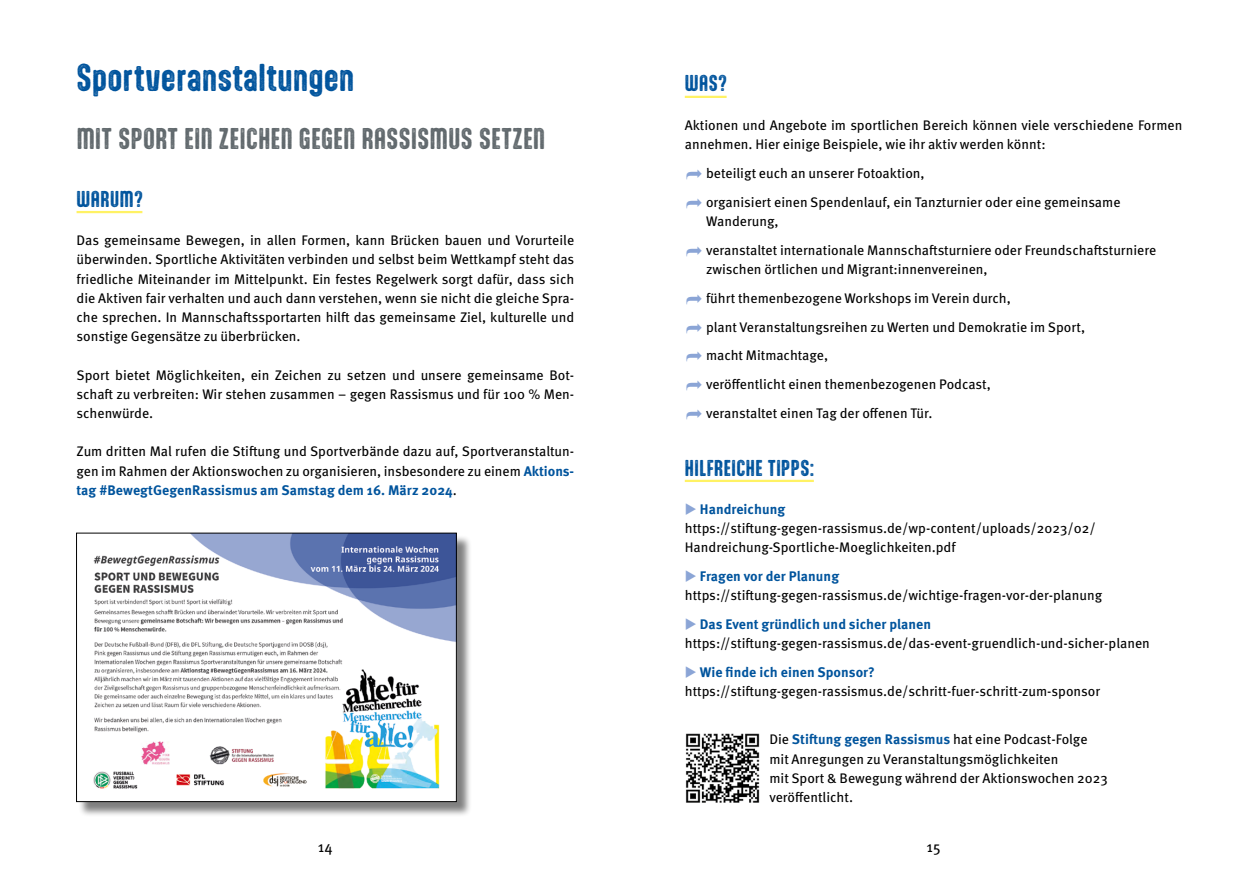
<style>
.page{position:relative;width:1259px;height:893px;background:#fff}
.page>*{position:absolute;margin:0;border:0;box-sizing:border-box;transform-origin:0 0}
._01_Head_1_Aptly_22{font:33px "Aptly Rust";letter-spacing:.01em;color:#00549d}
._01_Head_2_Aptly_17_GR{font:25.5px "Aptly Rust";letter-spacing:.02em;color:#61696d}
._01_Head_3_Aptly_14{font:19.5px "Aptly Rust";letter-spacing:.025em;color:#00549d}
._01_Meta_Book_95{font:15px "Meta Pro";color:#000}
._01_Meta_Book_95-2{font:13.8px/19.2px "Meta Pro";color:#000}
.s1{font-weight:700;color:#00549d}
.s2{color:#8ba5d6}
</style>
<div class="page">
<div style="left:78px;top:534px;width:393px;height:283px;background:#000;opacity:.5"></div>
<img style="left:78px;top:535px;width:377px;height:265px">
<div style="left:76px;top:533px;width:381px;height:269px;border:1px solid #000"></div>
<hr style="left:685px;top:96px;width:41px;height:2px;background:#fff264">
<hr style="left:685px;top:480px;width:129px;height:2px;background:#fff264">
<hr style="left:77px;top:211px;width:65px;height:2px;background:#fff264">
<img style="left:685px;top:733px;width:75px;height:70px">
<p class="_01_Head_1_Aptly_22" style="left:77px;top:57px;width:279px">Sportveranstaltungen</p>
<p class="_01_Head_2_Aptly_17_GR" style="left:77px;top:123px;width:470px">MIT SPORT EIN ZEICHEN GEGEN RASSISMUS SETZEN</p>
<p class="_01_Head_3_Aptly_14" style="left:77px;top:187px;width:68px">WARUM?</p>
<p class="_01_Meta_Book_95-2" style="left:77px;top:230px;width:499px;text-align:justify">Das gemeinsame Bewegen, in allen Formen, kann Brücken bauen und Vorurteile überwinden. Sportliche Aktivitäten verbinden und selbst beim Wettkampf steht das friedliche Miteinander im Mittelpunkt. Ein festes Regelwerk sorgt dafür, dass sich die Aktiven fair verhalten und auch dann verstehen, wenn sie nicht die gleiche Spra&shy;che sprechen. In Mannschaftssportarten hilft das gemeinsame Ziel, kulturelle und sonstige Gegensätze zu überbrücken.</p>
<p class="_01_Meta_Book_95-2" style="left:77px;top:364px;width:499px;text-align:justify">Sport bietet Möglichkeiten, ein Zeichen zu setzen und unsere gemeinsame Bot&shy;schaft zu verbreiten: Wir stehen zusammen – gegen Rassismus und für 100 % Men&shy;schenwürde.</p>
<p class="_01_Meta_Book_95-2" style="left:77px;top:441px;width:499px;text-align:justify">Zum dritten Mal rufen die Stiftung und Sportverbände dazu auf, Sportveranstaltun&shy;gen im Rahmen der Aktionswochen zu organisieren, insbesondere zu einem <span class="s1">Aktions&shy;tag #BewegtGegenRassismus am Samstag dem 16. März 2024</span>.</p>
<p class="_01_Head_3_Aptly_14" style="left:685px;top:71px;width:44px">WAS?</p>
<p class="_01_Meta_Book_95-2" style="left:685px;top:115px;width:499px">Aktionen und Angebote im sportlichen Bereich können viele verschiedene Formen annehmen. Hier einige Beispiele, wie ihr aktiv werden könnt:</p>
<p class="_01_Meta_Book_95-2" style="left:706px;top:163px;width:220px">beteiligt euch an unserer Fotoaktion,</p>
<p class="_01_Meta_Book_95-2" style="left:706px;top:191px;width:416px">organisiert einen Spendenlauf, ein Tanzturnier oder eine gemeinsame<br>Wanderung,</p>
<p class="_01_Meta_Book_95-2" style="left:706px;top:239px;width:452px">veranstaltet internationale Mannschaftsturniere oder Freundschaftsturniere zwischen örtlichen und Migrant:innenvereinen,</p>
<p class="_01_Meta_Book_95-2" style="left:706px;top:287px;width:306px">führt themenbezogene Workshops im Verein durch,</p>
<p class="_01_Meta_Book_95-2" style="left:706px;top:316px;width:381px">plant Veranstaltungsreihen zu Werten und Demokratie im Sport,</p>
<p class="_01_Meta_Book_95-2" style="left:706px;top:345px;width:124px">macht Mitmachtage,</p>
<p class="_01_Meta_Book_95-2" style="left:706px;top:374px;width:286px">veröffentlicht einen themenbezogenen Podcast,</p>
<p class="_01_Meta_Book_95-2" style="left:706px;top:403px;width:228px">veranstaltet einen Tag der offenen Tür.</p>
<p class="_01_Head_3_Aptly_14" style="left:685px;top:455px;width:131px">HILFREICHE TIPPS:</p>
<p class="_01_Meta_Book_95-2" style="left:685px;top:499px;width:412px"><span class="s2">◆</span> <span class="s1">Handreichung </span>https://stiftung-gegen-rassismus.de/wp-content/uploads/2023/02/<br>Handreichung-Sportliche-Moeglichkeiten.pdf</p>
<p class="_01_Meta_Book_95-2" style="left:685px;top:566px;width:419px"><span class="s2">◆</span> <span class="s1">Fragen vor der Planung </span>https://stiftung-gegen-rassismus.de/wichtige-fragen-vor-der-planung</p>
<p class="_01_Meta_Book_95-2" style="left:685px;top:614px;width:466px"><span class="s2">◆</span> <span class="s1">Das Event gründlich und sicher planen </span>https://stiftung-gegen-rassismus.de/das-event-gruendlich-und-sicher-planen</p>
<p class="_01_Meta_Book_95-2" style="left:685px;top:662px;width:417px"><span class="s2">◆</span> <span class="s1">Wie finde ich einen Sponsor? </span>https://stiftung-gegen-rassismus.de/schritt-fuer-schritt-zum-sponsor</p>
<p class="_01_Meta_Book_95-2" style="left:769px;top:729px;width:340px">Die <span class="s1">Stiftung gegen Rassismus</span> hat eine Podcast-Folge mit Anregungen zu Veranstaltungsmöglichkeiten<br>mit Sport &amp; Bewegung während der Aktionswochen 2023 veröffentlicht.</p>
<p class="_01_Meta_Book_95" style="left:318px;top:835px;width:17px">14</p>
<p class="_01_Meta_Book_95" style="left:926px;top:835px;width:15px">15</p>
</div>
